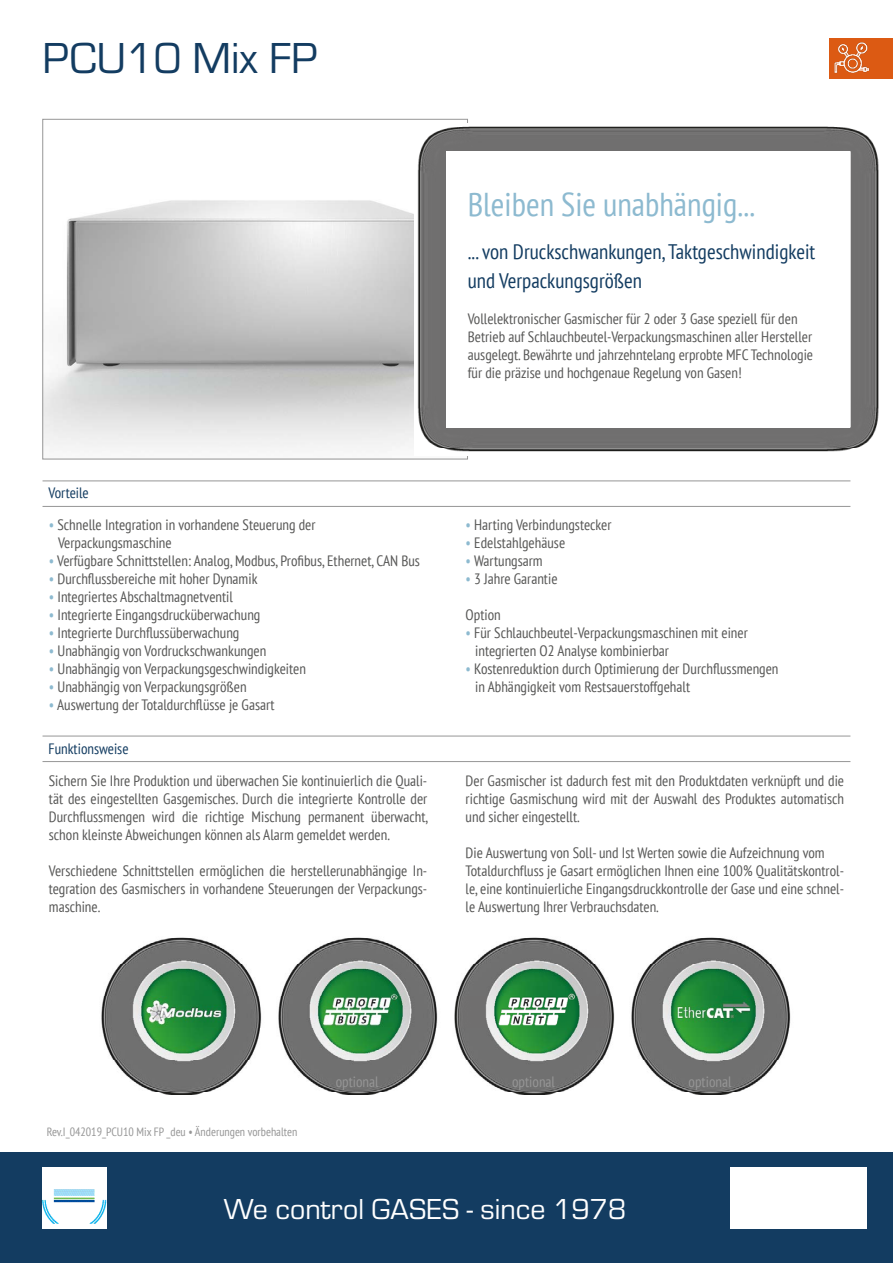
<style>
.page{position:relative;width:893px;height:1263px;background:#fff}
.page>*{position:absolute;margin:0;border:0;box-sizing:border-box;transform-origin:0 0}
.t1{font:45px "Eurostile";color:#133c61}
.t2{font:condensed 33px "PT Sans";color:#8dbad0}
.t3{font:30px "Eurostile";color:#fff}
.t4{font:condensed 21px/28.8px "PT Sans";color:#133c61}
.t5{font:condensed 15px/18px "PT Sans";color:#575756;text-align:justify}
.t6{font:condensed 15px "PT Sans";color:#969696}
.t7{font:condensed 15px "PT Sans";color:#133c61}
.t8{font:condensed 12px "PT Sans";color:#969696}
.s1{color:#8dbad0}
</style>
<div class="page">
<div style="left:829px;top:38px;width:64px;height:41px;background:#dc5a13"></div>
<img style="left:834px;top:43px;width:36px;height:30px">
<div style="left:0;top:1152px;width:893px;height:111px;background:#133c61"></div>
<img style="left:43px;top:1167px;width:63px;height:62px">
<div style="left:730px;top:1167px;width:136px;height:62px;background:#fff"></div>
<img style="left:45px;top:200px;width:369px;height:248px">
<hr style="left:43px;top:736px;width:807px;height:1px;background:#969696">
<hr style="left:43px;top:761px;width:807px;height:1px;background:#969696">
<hr style="left:43px;top:480px;width:807px;height:1px;background:#969696">
<hr style="left:43px;top:506px;width:807px;height:1px;background:#969696">
<img style="left:101px;top:937px;width:161px;height:158px">
<img style="left:278px;top:937px;width:160px;height:158px">
<img style="left:454px;top:937px;width:161px;height:158px">
<img style="left:631px;top:937px;width:160px;height:158px">
<img style="left:417px;top:126px;width:462px;height:326px">
<div style="left:446px;top:151px;width:404px;height:276px;background:#fff"></div>
<p class="t1" style="left:43px;top:27px;width:277px">PCU10 Mix FP</p>
<p class="t2" style="left:468px;top:183px;width:289px">Bleiben Sie unabhängig...</p>
<p class="t4" style="left:468px;top:237px;width:349px">... von Druckschwankungen, Taktgeschwindigkeit und Verpackungsgrößen</p>
<p class="t5" style="left:468px;top:309px;width:347px;text-align:left">Vollelektronischer Gasmischer für 2 oder 3 Gase speziell für den Betrieb auf Schlauchbeutel-Verpackungsmaschinen aller Hersteller ausgelegt. Bewährte und jahrzehntelang erprobte MFC Technologie für die präzise und hochgenaue Regelung von Gasen!</p>
<p class="t7" style="left:49px;top:484px;width:42px">Vorteile</p>
<p class="t5" style="left:49px;top:516px;width:268px"><span class="s1">•</span> Schnelle Integration in vorhandene Steuerung der</p>
<p class="t5" style="left:58px;top:534px;width:115px">Verpackungsmaschine</p>
<p class="t5" style="left:49px;top:552px;width:373px"><span class="s1">•</span> Verfügbare Schnittstellen: Analog, Modbus, Profibus, Ethernet, CAN Bus</p>
<p class="t5" style="left:49px;top:570px;width:210px"><span class="s1">•</span> Durchflussbereiche mit hoher Dynamik</p>
<p class="t5" style="left:49px;top:588px;width:186px"><span class="s1">•</span> Integriertes Abschaltmagnetventil</p>
<p class="t5" style="left:49px;top:606px;width:213px"><span class="s1">•</span> Integrierte Eingangsdrucküberwachung</p>
<p class="t5" style="left:49px;top:624px;width:192px"><span class="s1">•</span> Integrierte Durchflussüberwachung</p>
<p class="t5" style="left:49px;top:642px;width:219px"><span class="s1">•</span> Unabhängig von Vordruckschwankungen</p>
<p class="t5" style="left:49px;top:660px;width:259px"><span class="s1">•</span> Unabhängig von Verpackungsgeschwindigkeiten</p>
<p class="t5" style="left:49px;top:678px;width:199px"><span class="s1">•</span> Unabhängig von Verpackungsgrößen</p>
<p class="t5" style="left:49px;top:696px;width:227px"><span class="s1">•</span> Auswertung der Totaldurchflüsse je Gasart</p>
<p class="t7" style="left:49px;top:739px;width:82px">Funktionsweise</p>
<p class="t5" style="left:49px;top:771px;width:381px">Sichern Sie Ihre Produktion und überwachen Sie kontinuierlich die Quali&shy;tät des eingestellten Gasgemisches. Durch die integrierte Kontrolle der Durchflussmengen wird die richtige Mischung permanent überwacht, schon kleinste Abweichungen können als Alarm gemeldet werden.</p>
<p class="t5" style="left:49px;top:861px;width:380px">Verschiedene Schnittstellen ermöglichen die herstellerunabhängige In&shy;tegration des Gasmischers in vorhandene Steuerungen der Verpackungs&shy;maschine.</p>
<p class="t5" style="left:466px;top:516px;width:147px"><span class="s1">•</span> Harting Verbindungstecker</p>
<p class="t5" style="left:466px;top:534px;width:101px"><span class="s1">•</span> Edelstahlgehäuse</p>
<p class="t5" style="left:466px;top:552px;width:79px"><span class="s1">•</span> Wartungsarm</p>
<p class="t5" style="left:466px;top:570px;width:93px"><span class="s1">•</span> 3 Jahre Garantie</p>
<p class="t5" style="left:466px;top:606px;width:37px">Option</p>
<p class="t5" style="left:466px;top:624px;width:284px"><span class="s1">•</span> Für Schlauchbeutel-Verpackungsmaschinen mit einer</p>
<p class="t5" style="left:475px;top:642px;width:195px">integrierten O2 Analyse kombinierbar</p>
<p class="t5" style="left:466px;top:660px;width:314px"><span class="s1">•</span> Kostenreduktion durch Optimierung der Durchflussmengen</p>
<p class="t5" style="left:475px;top:678px;width:216px">in Abhängigkeit vom Restsauerstoffgehalt</p>
<p class="t5" style="left:466px;top:771px;width:380px">Der Gasmischer ist dadurch fest mit den Produktdaten verknüpft und die richtige Gasmischung wird mit der Auswahl des Produktes automatisch und sicher eingestellt.</p>
<p class="t5" style="left:466px;top:843px;width:380px;text-align:left">Die Auswertung von Soll- und Ist Werten sowie die Aufzeichnung vom Totaldurchfluss je Gasart ermöglichen Ihnen eine 100% Qualitätskontrol&shy;le, eine kontinuierliche Eingangsdruckkontrolle der Gase und eine schnel&shy;le Auswertung Ihrer Verbrauchsdaten.</p>
<p class="t8" style="left:47px;top:1124px;width:252px">Rev.I_042019_PCU10 Mix FP _deu • Änderungen vorbehalten</p>
<p class="t6" style="left:336px;top:1072px;width:44px">optional</p>
<p class="t6" style="left:512px;top:1072px;width:44px">optional</p>
<p class="t6" style="left:689px;top:1072px;width:44px">optional</p>
<h3 class="t3" style="left:224px;top:1189px;width:404px">We control GASES - since 1978</h3>
</div>
